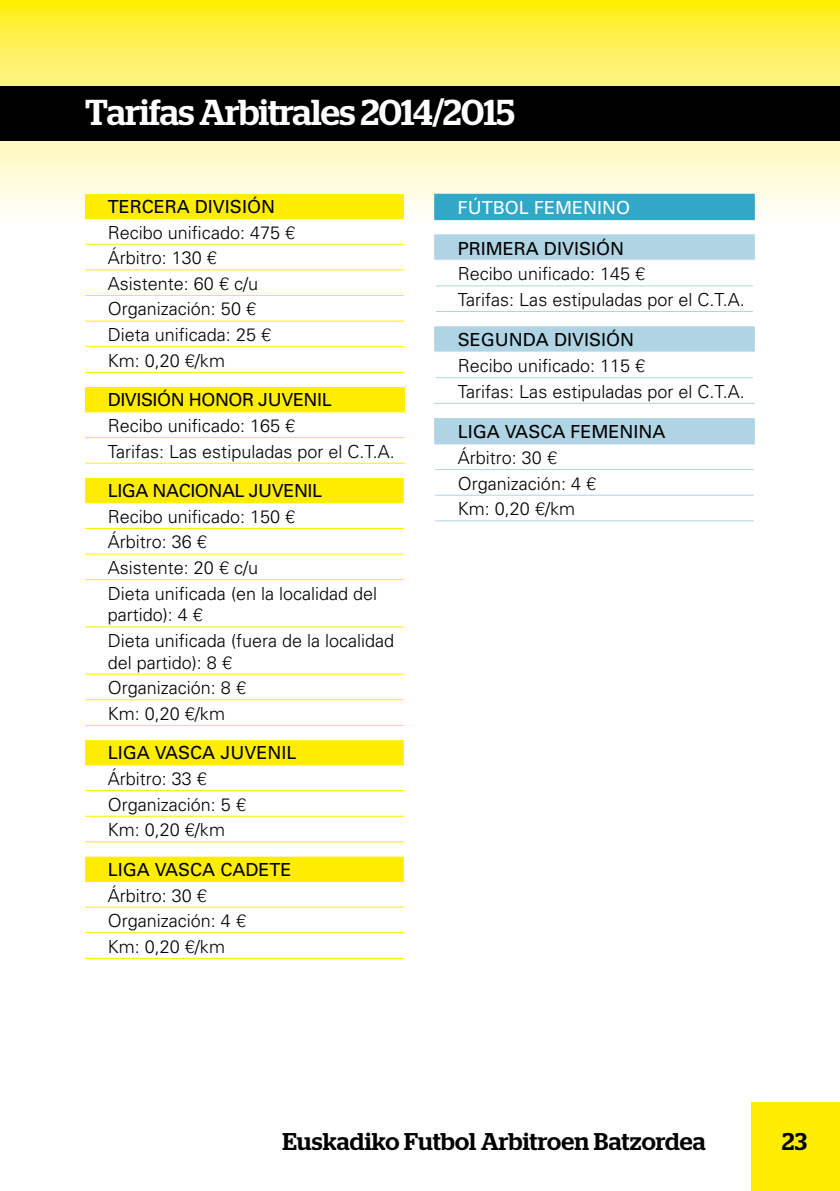
<style>
.page{position:relative;width:840px;height:1191px;background:#fff}
.page>*{position:absolute;margin:0;border:0;box-sizing:border-box;transform-origin:0 0}
.t1{font:500 36px "Stag";letter-spacing:-.015em;color:#fff}
.t2{font:500 24.2px "Stag";letter-spacing:.01em;color:#000}
.t3{font:300 18px/25.6px "Univers";color:#000}
.t4{font:18px "Univers";color:#fff}
.s1{font-weight:400}
.s2{font-family:"Helvetica"}
</style>
<div class="page">
<svg style="left:0;top:0;width:839px;height:221px;background:#fef486"></svg>
<div style="left:0;top:86px;width:839px;height:55px;background:#000"></div>
<div style="left:85px;top:194px;width:318px;height:25px;background:#ffed00"></div>
<svg style="left:85px;top:478px;width:318px;height:403px"></svg>
<hr style="left:85px;top:244px;width:318px;height:1px;background:#ffed00">
<hr style="left:85px;top:269px;width:318px;height:1px;background:#ffed00">
<hr style="left:85px;top:295px;width:318px;height:1px;background:#ffed00">
<hr style="left:85px;top:320px;width:318px;height:1px;background:#ffed00">
<hr style="left:85px;top:346px;width:318px;height:1px;background:#ffed00">
<hr style="left:85px;top:372px;width:318px;height:1px;background:#ffed00">
<hr style="left:85px;top:502px;width:318px;height:1px;background:#ffed00">
<hr style="left:85px;top:528px;width:318px;height:1px;background:#ffed00">
<hr style="left:85px;top:553px;width:318px;height:1px;background:#ffed00">
<hr style="left:85px;top:579px;width:318px;height:1px;background:#ffed00">
<hr style="left:85px;top:626px;width:318px;height:1px;background:#ffed00">
<hr style="left:85px;top:673px;width:318px;height:1px;background:#ffed00">
<hr style="left:85px;top:699px;width:318px;height:1px;background:#ffed00">
<hr style="left:85px;top:725px;width:318px;height:1px;background:#ffed00">
<hr style="left:85px;top:764px;width:318px;height:1px;background:#ffed00">
<hr style="left:85px;top:790px;width:318px;height:1px;background:#ffed00">
<hr style="left:85px;top:815px;width:318px;height:1px;background:#ffed00">
<hr style="left:85px;top:841px;width:318px;height:1px;background:#ffed00">
<hr style="left:85px;top:881px;width:318px;height:1px;background:#ffed00">
<hr style="left:85px;top:906px;width:318px;height:1px;background:#ffed00">
<hr style="left:85px;top:932px;width:318px;height:1px;background:#ffed00">
<hr style="left:85px;top:957px;width:318px;height:1px;background:#ffed00">
<div style="left:85px;top:387px;width:319px;height:25px;background:#ffed00"></div>
<hr style="left:85px;top:437px;width:319px;height:1px;background:#ffed00">
<hr style="left:85px;top:463px;width:319px;height:1px;background:#ffed00">
<div style="left:750px;top:1102px;width:89px;height:89px;background:#ffed00"></div>
<div style="left:435px;top:195px;width:318px;height:25px;background:#32a8c8"></div>
<svg style="left:436px;top:236px;width:316px;height:207px"></svg>
<hr style="left:434px;top:194px;width:320px;height:2px;background:#32a8c8">
<hr style="left:434px;top:196px;width:2px;height:23px;background:#32a8c8">
<hr style="left:752px;top:196px;width:2px;height:23px;background:#32a8c8">
<hr style="left:434px;top:219px;width:320px;height:1px;background:#32a8c8">
<hr style="left:434px;top:418px;width:320px;height:2px;background:#afd4e3">
<hr style="left:434px;top:420px;width:2px;height:23px;background:#afd4e3">
<hr style="left:752px;top:420px;width:2px;height:23px;background:#afd4e3">
<hr style="left:434px;top:443px;width:320px;height:1px;background:#afd4e3">
<hr style="left:434px;top:234px;width:320px;height:2px;background:#afd4e3">
<hr style="left:434px;top:236px;width:2px;height:24px;background:#afd4e3">
<hr style="left:752px;top:236px;width:2px;height:24px;background:#afd4e3">
<hr style="left:434px;top:326px;width:320px;height:2px;background:#afd4e3">
<hr style="left:434px;top:328px;width:2px;height:23px;background:#afd4e3">
<hr style="left:752px;top:328px;width:2px;height:23px;background:#afd4e3">
<hr style="left:434px;top:260px;width:320px;height:1px;background:#fff">
<hr style="left:434px;top:351px;width:320px;height:1px;background:#fff">
<hr style="left:436px;top:285px;width:316px;height:1px;background:#afd4e3">
<hr style="left:436px;top:311px;width:316px;height:1px;background:#afd4e3">
<hr style="left:436px;top:377px;width:316px;height:1px;background:#afd4e3">
<hr style="left:434px;top:403px;width:320px;height:1px;background:#afd4e3">
<hr style="left:435px;top:469px;width:318px;height:1px;background:#afd4e3">
<hr style="left:435px;top:495px;width:318px;height:1px;background:#afd4e3">
<hr style="left:435px;top:520px;width:318px;height:1px;background:#afd4e3">
<h1 class="t1" style="left:85px;top:99px;width:431px">Tarifas Arbitrales 2014/2015</h1>
<p class="t3" style="left:108px;top:194px;width:189px"><span class="s1">TERCERA DIVISIÓN<br></span>Recibo unificado: 475 <span class="s2">€<br></span>Árbitro: 130 <span class="s2">€<br></span>Asistente: 60 <span class="s2">€</span> c/u<br>Organización: 50 <span class="s2">€<br></span>Dieta unificada: 25 <span class="s2">€<br></span>Km: 0,20 <span class="s2">€</span>/km</p>
<p class="t3" style="left:108px;top:387px;width:288px"><span class="s1">DIVISIÓN HONOR JUVENIL<br></span>Recibo unificado: 165 <span class="s2">€<br></span>Tarifas: Las estipuladas por el C.T.A.</p>
<p class="t3" style="left:108px;top:478px;width:271px"><span class="s1">LIGA NACIONAL JUVENIL<br></span>Recibo unificado: 150 <span class="s2">€<br></span>Árbitro: 36 <span class="s2">€<br></span>Asistente: 20 <span class="s2">€</span> c/u<br>Dieta unificada (en la localidad del</p>
<p class="t3" style="left:108px;top:602px;width:288px">partido): 4 <span class="s2">€<br></span>Dieta unificada (fuera de la localidad</p>
<p class="t3" style="left:108px;top:649px;width:140px">del partido): 8 <span class="s2">€<br></span>Organización: 8 <span class="s2">€<br></span>Km: 0,20 <span class="s2">€</span>/km</p>
<p class="t3" style="left:108px;top:740px;width:190px"><span class="s1">LIGA VASCA JUVENIL<br></span>Árbitro: 33 <span class="s2">€<br></span>Organización: 5 <span class="s2">€<br></span>Km: 0,20 <span class="s2">€</span>/km</p>
<p class="t3" style="left:108px;top:856px;width:185px"><span class="s1">LIGA VASCA CADETE<br></span>Árbitro: 30 <span class="s2">€<br></span>Organización: 4 <span class="s2">€<br></span>Km: 0,20 <span class="s2">€</span>/km</p>
<p class="t4" style="left:457px;top:197px;width:174px">FÚTBOL FEMENINO</p>
<p class="t3" style="left:457px;top:235px;width:288px"><span class="s1">PRIMERA DIVISIÓN<br></span>Recibo unificado: 145 <span class="s2">€<br></span>Tarifas: Las estipuladas por el C.T.A.</p>
<p class="t3" style="left:457px;top:327px;width:288px"><span class="s1">SEGUNDA DIVISIÓN<br></span>Recibo unificado: 115 <span class="s2">€<br></span>Tarifas: Las estipuladas por el C.T.A.</p>
<p class="t3" style="left:457px;top:419px;width:209px"><span class="s1">LIGA VASCA FEMENINA<br></span>Árbitro: 30 <span class="s2">€<br></span>Organización: 4 <span class="s2">€<br></span>Km: 0,20 <span class="s2">€</span>/km</p>
<h2 class="t2" style="left:282px;top:1132px;width:425px">Euskadiko Futbol Arbitroen Batzordea</h2>
<h2 class="t2" style="left:781px;top:1132px;width:27px">23</h2>
</div>
